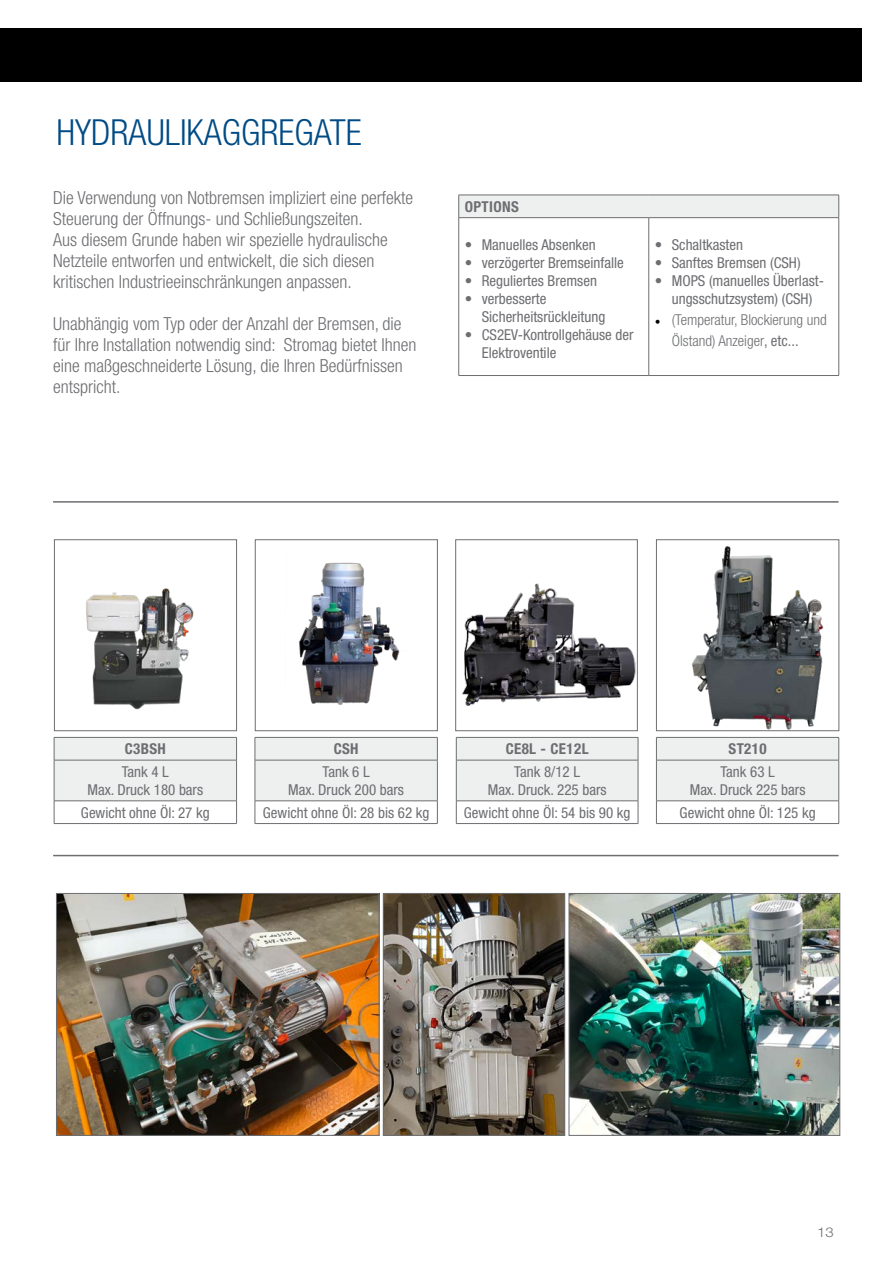
<style>
.page{position:relative;width:893px;height:1263px;background:#fff}
.page>*{position:absolute;margin:0;border:0;box-sizing:border-box;transform-origin:0 0}
.t1{font:300 condensed 36px "Helvetica Neue LT Std";color:#004b85}
.t2{font:300 condensed 18px/21px "Helvetica Neue LT Std";color:#6d6e71}
.t3{font:condensed 15px/18px "Helvetica Neue LT Std";color:#6d6e71}
.t4{font:300 condensed 15px/21px "Helvetica Neue LT Std";color:#6d6e71}
.t5{font:700 condensed 15px "Helvetica Neue LT Std";letter-spacing:.025em;color:#6d6e71}
.t6{font:300 13.5px "Helvetica Neue LT Std";color:#6d6e71;scale:1.1 1}
.s1{font-family:"Minion Pro";font-weight:400;font-stretch:normal;color:#000}
.s2{font-weight:400}
</style>
<div class="page">
<div style="left:0;top:28px;width:862px;height:54px;background:#000"></div>
<div style="left:459px;top:195px;width:380px;height:23px;background:#eeefef"></div>
<hr style="left:459px;top:195px;width:190px;height:1px;background:#6d6e71">
<svg style="left:458px;top:195px;width:1px;height:22px"></svg>
<hr style="left:649px;top:195px;width:190px;height:1px;background:#6d6e71">
<svg style="left:838px;top:195px;width:1px;height:22px"></svg>
<hr style="left:459px;top:217px;width:190px;height:1px;background:#6d6e71">
<hr style="left:458px;top:218px;width:1px;height:157px;background:#6d6e71">
<hr style="left:649px;top:217px;width:190px;height:1px;background:#6d6e71">
<hr style="left:648px;top:218px;width:1px;height:157px;background:#6d6e71">
<hr style="left:838px;top:218px;width:1px;height:157px;background:#6d6e71">
<hr style="left:459px;top:375px;width:190px;height:1px;background:#6d6e71">
<hr style="left:649px;top:375px;width:190px;height:1px;background:#6d6e71">
<svg style="left:54px;top:737px;width:183px;height:86px"></svg>
<hr style="left:54px;top:823px;width:183px;height:1px;background:#6d6e71">
<svg style="left:255px;top:737px;width:183px;height:86px"></svg>
<hr style="left:255px;top:823px;width:183px;height:1px;background:#6d6e71">
<svg style="left:456px;top:737px;width:183px;height:86px"></svg>
<hr style="left:456px;top:823px;width:182px;height:1px;background:#6d6e71">
<svg style="left:656px;top:737px;width:183px;height:86px"></svg>
<hr style="left:656px;top:823px;width:183px;height:1px;background:#6d6e71">
<hr style="left:53px;top:501px;width:785px;height:2px;background:#6d6e71">
<hr style="left:53px;top:855px;width:786px;height:1px;background:#6d6e71">
<div style="left:54px;top:539px;width:183px;height:192px;border:1px solid #6d6e71"></div>
<div style="left:255px;top:539px;width:183px;height:192px;border:1px solid #6d6e71"></div>
<div style="left:455px;top:539px;width:182px;height:192px;border:1px solid #6d6e71"></div>
<div style="left:656px;top:539px;width:183px;height:192px;border:1px solid #6d6e71"></div>
<img style="left:462px;top:581px;width:176px;height:127px">
<img style="left:86px;top:588px;width:108px;height:122px">
<img style="left:688px;top:545px;width:140px;height:187px">
<img style="left:58px;top:895px;width:319px;height:238px">
<div style="left:56px;top:893px;width:323px;height:242px;border:1px solid #6d6e71"></div>
<img style="left:385px;top:895px;width:178px;height:238px">
<div style="left:383px;top:893px;width:182px;height:242px;border:1px solid #6d6e71"></div>
<img style="left:571px;top:895px;width:267px;height:238px">
<div style="left:569px;top:893px;width:271px;height:242px;border:1px solid #6d6e71"></div>
<img style="left:299px;top:562px;width:101px;height:143px">
<p class="t1" style="left:56px;top:111px;width:307px">HYDRAULIKAGGREGATE</p>
<p class="t2" style="left:53px;top:187px;width:362px">Die Verwendung von Notbremsen impliziert eine perfekte<br>Steuerung der Öffnungs- und Schließungszeiten.</p>
<p class="t2" style="left:53px;top:229px;width:336px">Aus diesem Grunde haben wir spezielle hydraulische<br>Netzteile entworfen und entwickelt, die sich diesen kritischen Industrieeinschränkungen anpassen.</p>
<p class="t2" style="left:53px;top:313px;width:365px">Unabhängig vom Typ oder der Anzahl der Bremsen, die für Ihre Installation notwendig sind: Stromag bietet Ihnen eine maßgeschneiderte Lösung, die Ihren Bedürfnissen entspricht.</p>
<p class="t5" style="left:465px;top:197px;width:56px">OPTIONS</p>
<p class="t3" style="left:465px;top:235px;width:133px">• Manuelles Absenken</p>
<p class="t3" style="left:465px;top:253px;width:161px">• verzögerter Bremseinfalle</p>
<p class="t3" style="left:465px;top:271px;width:134px">• Reguliertes Bremsen</p>
<p class="t3" style="left:482px;top:289px;width:125px;text-indent:-17px">• verbesserte<br>Sicherheitsrückleitung</p>
<p class="t3" style="left:482px;top:325px;width:153px;text-indent:-17px">• CS2EV-Kontrollgehäuse der<br>Elektroventile</p>
<p class="t3" style="left:655px;top:235px;width:90px">• Schaltkasten</p>
<p class="t3" style="left:655px;top:253px;width:147px">• Sanftes Bremsen (CSH)</p>
<p class="t3" style="left:655px;top:271px;width:171px;text-align:center">• MOPS (manuelles Überlast&shy;ungsschutzsystem) (CSH)</p>
<p class="t4" style="left:672px;top:309px;width:156px;text-indent:-17px"><span class="s1">•</span> (Temperatur, Blockierung und<br>Ölstand) Anzeiger<span class="s2">, etc...</span></p>
<p class="t5" style="left:125px;top:740px;width:43px">C3BSH</p>
<p class="t3" style="left:122px;top:762px;width:49px">Tank 4 L</p>
<p class="t3" style="left:87px;top:780px;width:117px">Max. Druck 180 bars</p>
<p class="t3" style="left:81px;top:803px;width:130px">Gewicht ohne Öl: 27 kg</p>
<p class="t5" style="left:334px;top:740px;width:26px">CSH</p>
<p class="t3" style="left:323px;top:762px;width:49px">Tank 6 L</p>
<p class="t3" style="left:288px;top:780px;width:117px">Max. Druck 200 bars</p>
<p class="t3" style="left:263px;top:803px;width:168px">Gewicht ohne Öl: 28 bis 62 kg</p>
<p class="t5" style="left:506px;top:740px;width:84px">CE8L - CE12L</p>
<p class="t3" style="left:514px;top:762px;width:67px">Tank 8/12 L</p>
<p class="t3" style="left:488px;top:780px;width:120px">Max. Druck. 225 bars</p>
<p class="t3" style="left:464px;top:803px;width:168px">Gewicht ohne Öl: 54 bis 90 kg</p>
<p class="t5" style="left:729px;top:740px;width:40px">ST210</p>
<p class="t3" style="left:720px;top:762px;width:56px">Tank 63 L</p>
<p class="t3" style="left:690px;top:780px;width:117px">Max. Druck 225 bars</p>
<p class="t3" style="left:680px;top:803px;width:137px">Gewicht ohne Öl: 125 kg</p>
<p class="t6" style="left:817px;top:1224px;width:17px">13</p>
</div>
